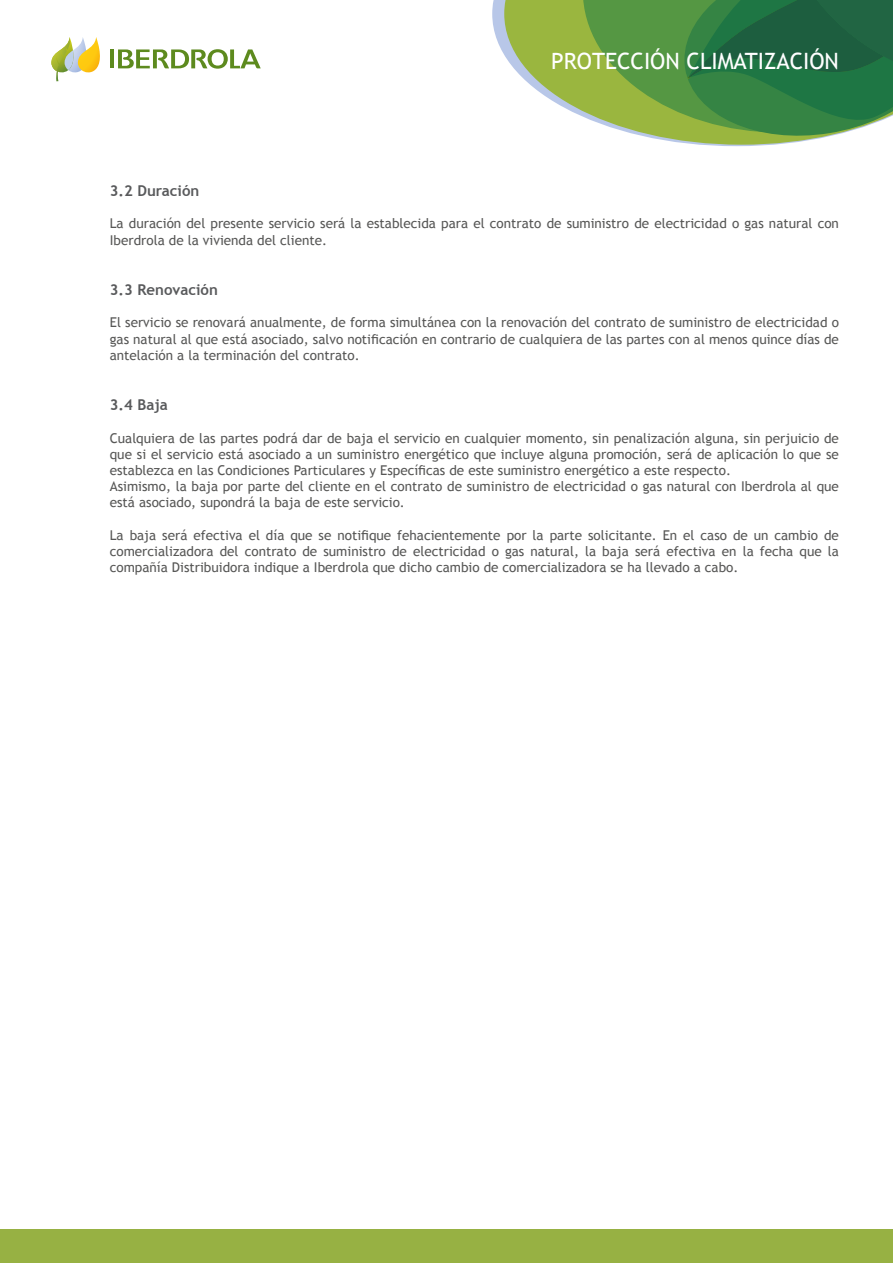
<style>
.page{position:relative;width:893px;height:1263px;background:#fff}
.page>*{position:absolute;margin:0;border:0;box-sizing:border-box;transform-origin:0 0}
.t1{font:22.5px "Trebuchet MS";color:#fff}
.t2{font:700 15px "Trebuchet MS";color:#595a5c}
.t3{font:13.5px/16.2px "Trebuchet MS";color:#575756}
</style>
<div class="page">
<svg style="left:492px;top:0;width:274px;height:146px"></svg>
<svg style="left:504px;top:0;width:79px;height:145px;fill:#9ab63f"></svg>
<svg style="left:583px;top:0;width:310px;height:145px;background:#508d4f"></svg>
<svg style="left:51px;top:37px;width:49px;height:44px"></svg>
<hr style="left:110px;top:49px;width:4px;height:19px;background:#5d8a1e">
<svg style="left:118px;top:49px;width:143px;height:20px"></svg>
<div style="left:0;top:1229px;width:893px;height:34px;background:#97b143"></div>
<h1 class="t1" style="left:551px;top:47px;width:289px">PROTECCIÓN CLIMATIZACIÓN</h1>
<p class="t2" style="left:110px;top:181px;width:91px">3.2 Duración</p>
<p class="t3" style="left:110px;top:216px;width:731px">La duración del presente servicio será la establecida para el contrato de suministro de electricidad o gas natural con<br>Iberdrola de la vivienda del cliente.</p>
<p class="t2" style="left:110px;top:280px;width:110px">3.3 Renovación</p>
<p class="t3" style="left:110px;top:315px;width:731px;text-align:justify">El servicio se renovará anualmente, de forma simultánea con la renovación del contrato de suministro de electricidad o gas natural al que está asociado, salvo notificación en contrario de cualquiera de las partes con al menos quince días de antelación a la terminación del contrato.</p>
<p class="t2" style="left:110px;top:396px;width:60px">3.4 Baja</p>
<p class="t3" style="left:110px;top:430px;width:731px">Cualquiera de las partes podrá dar de baja el servicio en cualquier momento, sin penalización alguna, sin perjuicio de que si el servicio está asociado a un suministro energético que incluye alguna promoción, será de aplicación lo que se establezca en las Condiciones Particulares y Específicas de este suministro energético a este respecto.<br>Asimismo, la baja por parte del cliente en el contrato de suministro de electricidad o gas natural con Iberdrola al que está asociado, supondrá la baja de este servicio.</p>
<p class="t3" style="left:110px;top:527px;width:731px;text-align:justify">La baja será efectiva el día que se notifique fehacientemente por la parte solicitante. En el caso de un cambio de comercializadora del contrato de suministro de electricidad o gas natural, la baja será efectiva en la fecha que la compañía Distribuidora indique a Iberdrola que dicho cambio de comercializadora se ha llevado a cabo.</p>
</div>
